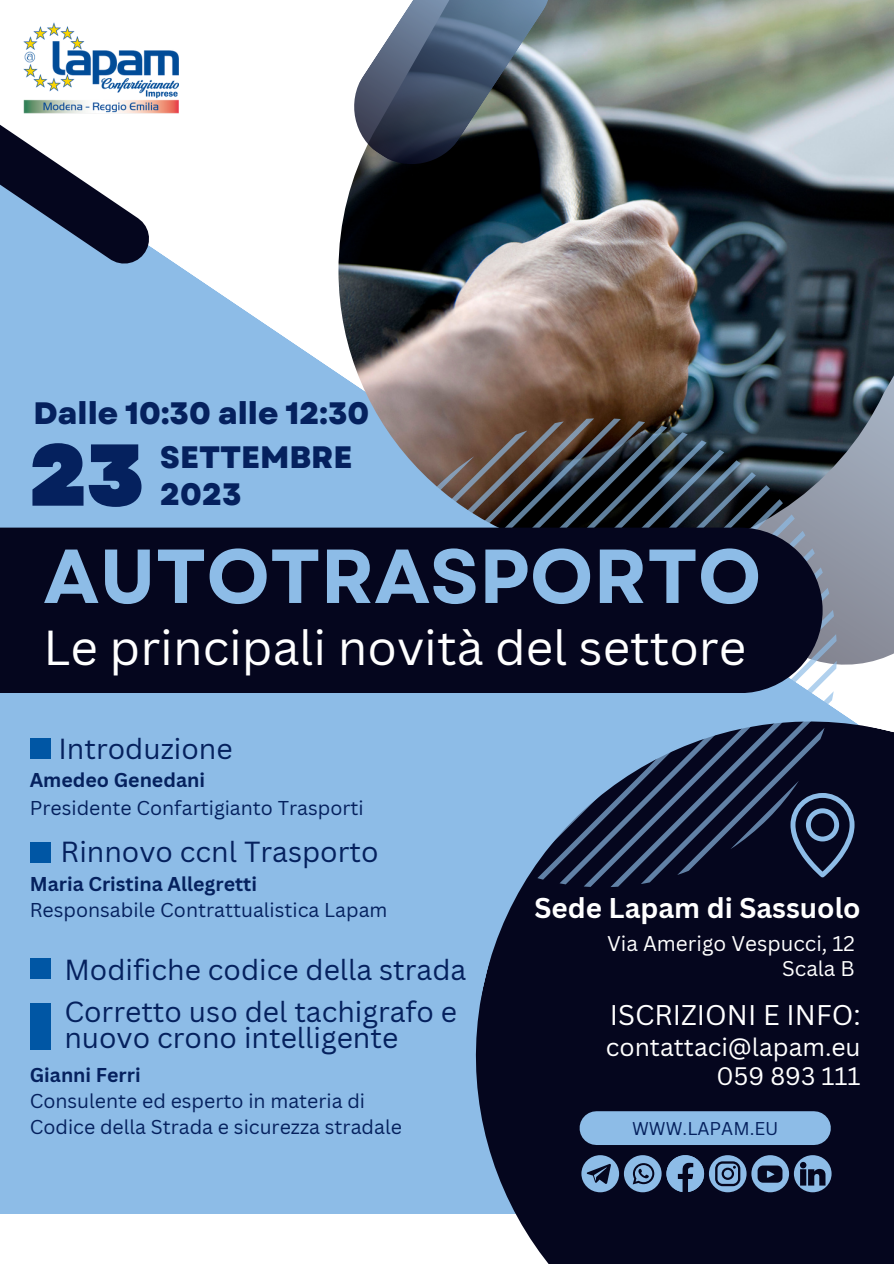
<style>
.page{position:relative;width:894px;height:1264px;background:#fff}
.page>*{position:absolute;margin:0;border:0;box-sizing:border-box;transform-origin:0 0}
.t1{font:900 87.45px "Garet";color:#05215e}
.t2{font:700 76.35px "Garet";color:#8dbce7}
.t3{font:47.7px "Canva Sans";color:#fff}
.t4{font:800 30.9px "Garet";color:#05215e}
.t5{font:28.2px/26.7px "Canva Sans";color:#05215e}
.t6{font:700 27.9px "Canva Sans";color:#fff}
.t7{font:27.75px "Canva Sans";color:#fff}
.t8{font:24.6px "Canva Sans";color:#fff}
.t9{font:20.7px "Canva Sans";color:#fff}
.t10{font:19.5px/25.5px "Canva Sans";color:#05215e}
.t11{font:700 19.5px "Canva Sans";color:#05215e}
.t12{font:18px "Canva Sans";color:#05215e}
</style>
<div class="page">
<div style="left:0;top:275px;width:442px;height:939px;background:#8dbce7"></div>
<svg style="left:0;top:22px;width:193px;height:286px"></svg>
<svg style="left:822px;top:557px;width:71px;height:112px;background:#9296a3"></svg>
<img style="left:338px;top:0;width:555px;height:557px">
<svg style="left:338px;top:0;width:235px;height:186px;background:#646e7a"></svg>
<svg style="left:442px;top:722px;width:451px;height:541px;background:#1f2741"></svg>
<svg style="left:610px;top:661px;width:226px;height:226px"></svg>
<svg style="left:537px;top:588px;width:292px;height:291px;background:#36435f"></svg>
<svg style="left:375px;top:426px;width:292px;height:291px;background:#52677a"></svg>
<svg style="left:409px;top:460px;width:331px;height:331px;background:#56738c"></svg>
<svg style="left:434px;top:485px;width:335px;height:335px;background:#7297bb"></svg>
<svg style="left:368px;top:418px;width:252px;height:109px;background:#5f636c"></svg>
<div style="left:0;top:527px;width:822px;height:166px;background:#05061e"></div>
<div style="left:596px;top:1111px;width:217px;height:33px;background:#8dbce7"></div>
<svg style="left:581px;top:1155px;width:250px;height:37px;background:#4d6789"></svg>
<svg style="left:640px;top:691px;width:214px;height:193px;background:#344361"></svg>
<img style="left:23px;top:23px;width:155px;height:91px">
<div style="left:30px;top:738px;width:20px;height:21px;background:#0056a4"></div>
<div style="left:30px;top:841px;width:20px;height:21px;background:#0056a4"></div>
<div style="left:30px;top:958px;width:20px;height:21px;background:#0056a4"></div>
<div style="left:30px;top:1003px;width:20px;height:47px;background:#0056a4"></div>
<p class="t4" style="left:33px;top:391px;width:337px">Dalle 10:30 alle 12:30</p>
<p class="t1" style="left:30px;top:412px;width:116px">23</p>
<p class="t4" style="left:160px;top:435px;width:194px">SETTEMBRE</p>
<p class="t4" style="left:160px;top:471px;width:83px">2023</p>
<p class="t2" style="left:43px;top:521px;width:719px">AUTOTRASPORTO</p>
<p class="t3" style="left:43px;top:613px;width:704px">Le principali novità del settore</p>
<p class="t5" style="left:58px;top:734px;width:176px">Introduzione</p>
<p class="t11" style="left:30px;top:766px;width:177px">Amedeo Genedani</p>
<p class="t10" style="left:30px;top:794px;width:335px">Presidente Confartigianto Trasporti</p>
<p class="t5" style="left:61px;top:838px;width:319px">Rinnovo ccnl Trasporto</p>
<p class="t11" style="left:30px;top:870px;width:229px">Maria Cristina Allegretti</p>
<p class="t10" style="left:30px;top:897px;width:359px">Responsabile Contrattualistica Lapam</p>
<p class="t5" style="left:64px;top:955px;width:403px">Modifiche codice della strada</p>
<p class="t5" style="left:64px;top:997px;width:394px">Corretto uso del tachigrafo e nuovo crono intelligente</p>
<p class="t11" style="left:30px;top:1061px;width:112px">Gianni Ferri</p>
<p class="t10" style="left:30px;top:1087px;width:373px">Consulente ed esperto in materia di<br>Codice della Strada e sicurezza stradale</p>
<p class="t6" style="left:534px;top:888px;width:328px">Sede Lapam di Sassuolo</p>
<p class="t9" style="left:607px;top:929px;width:249px">Via Amerigo Vespucci, 12</p>
<p class="t9" style="left:782px;top:954px;width:74px">Scala B</p>
<p class="t7" style="left:609px;top:995px;width:252px">ISCRIZIONI E INFO:</p>
<p class="t8" style="left:605px;top:1030px;width:256px">contattaci@lapam.eu</p>
<p class="t8" style="left:716px;top:1058px;width:145px">059 893 111</p>
<p class="t12" style="left:632px;top:1115px;width:148px">WWW.LAPAM.EU</p>
</div>
